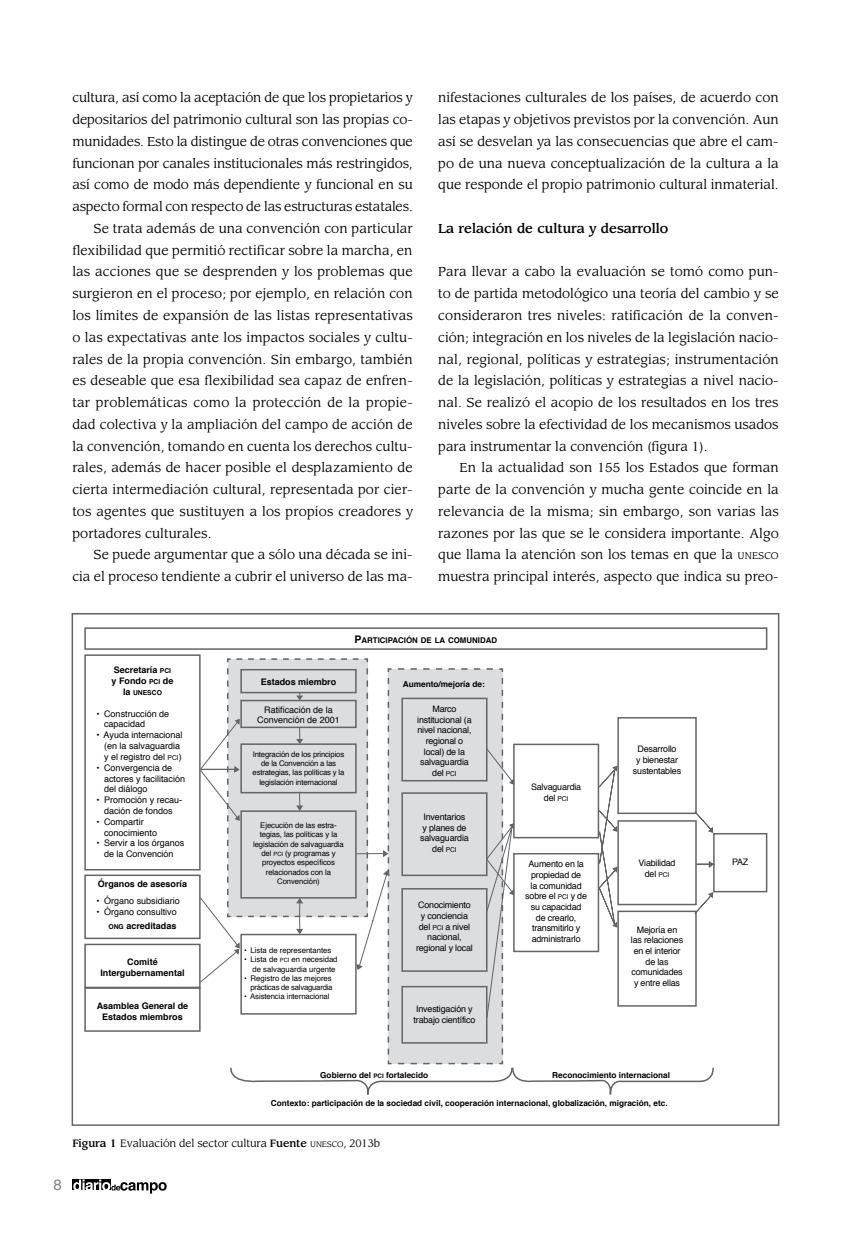
<style>
.page{position:relative;width:851px;height:1255px;background:#fff}
.page>*{position:absolute;margin:0;border:0;box-sizing:border-box;transform-origin:0 0}
.t1{font:15px "Helvetica";color:#808285}
.t2{font:12.75px/21.8px "Leawood";letter-spacing:.005em;color:#000;text-align:justify}
.t3{font:12.75px "Leawood";letter-spacing:-.015em;color:#000}
.t4{font:500 12.75px "Leawood";color:#000}
.t5{font:10.5px "Leawood";letter-spacing:-.01em;color:#000}
.t6{font:9px/10.8px "Helvetica";color:#000}
.t7{font:700 9px/10.8px "Helvetica";color:#000;text-align:center}
.t8{font:8.85px/10.6px "Helvetica";letter-spacing:-.02em;color:#000;text-align:center}
.t9{font:700 8.25px "Helvetica";color:#000}
.t10{font:7.8px/9.3px "Helvetica";letter-spacing:-.01em;color:#000;text-align:center}
.t11{font:7.8px/9.3px "Helvetica";letter-spacing:-.03em;color:#000;text-align:right}
.t12{font:700 7.8px "Helvetica";color:#000}
.t13{font:700 6.75px "Helvetica";color:#000}
.s1{font-size:9.6px}
.s2{font-style:inherit}
.s3{font-size:6.75px}
.s4{font-size:9px}
.s5{font-weight:700;font-size:6.75px}
.s6{font-weight:700}
.s7{font-size:10.5px}
.s8{font-size:5.85px}
.s9{font-size:6.15px}
.s10{font-weight:500}
.s11{font-size:7.8px}
</style>
<div class="page">
<div style="left:72px;top:1179px;width:39px;height:11px;background:#000"></div>
<svg style="left:73px;top:1179px;width:94px;height:14px"></svg>
<div style="left:72px;top:613px;width:707px;height:512px;border:2px solid #636466"></div>
<div style="left:84px;top:627px;width:683px;height:22px;border:2px solid #636466"></div>
<div style="left:84px;top:654px;width:116px;height:216px;border:2px solid #636466"></div>
<div style="left:84px;top:874px;width:116px;height:65px;border:2px solid #636466"></div>
<div style="left:84px;top:943px;width:116px;height:45px;border:2px solid #636466"></div>
<div style="left:84px;top:987px;width:116px;height:44px;border:2px solid #636466"></div>
<div style="left:713px;top:833px;width:54px;height:59px;border:2px solid #636466"></div>
<svg style="left:199px;top:657px;width:515px;height:438px"></svg>
<p class="t2" style="left:72px;top:87px;width:342px">cultura, así como la aceptación de que los propietarios y</p>
<p class="t2" style="left:72px;top:109px;width:342px">depositarios del patrimonio cultural son las propias co-</p>
<p class="t2" style="left:72px;top:131px;width:342px">munidades. Esto la distingue de otras convenciones que</p>
<p class="t2" style="left:72px;top:152px;width:342px">funcionan por canales institucionales más restringidos,</p>
<p class="t2" style="left:72px;top:174px;width:342px">así como de modo más dependiente y funcional en su</p>
<p class="t3" style="left:72px;top:199px;width:342px">aspecto formal con respecto de las estructuras estatales.</p>
<p class="t2" style="left:94px;top:218px;width:320px">Se trata además de una convención con particular</p>
<p class="t2" style="left:72px;top:239px;width:341px">flexibilidad que permitió rectificar sobre la marcha, en</p>
<p class="t2" style="left:72px;top:261px;width:342px">las acciones que se desprenden y los problemas que</p>
<p class="t2" style="left:72px;top:283px;width:342px">surgieron en el proceso; por ejemplo, en relación con</p>
<p class="t2" style="left:72px;top:305px;width:342px">los límites de expansión de las listas representativas</p>
<p class="t2" style="left:72px;top:326px;width:342px">o las expectativas ante los impactos sociales y cultu-</p>
<p class="t2" style="left:72px;top:348px;width:342px">rales de la propia convención. Sin embargo, también</p>
<p class="t2" style="left:72px;top:370px;width:342px">es deseable que esa flexibilidad sea capaz de enfren-</p>
<p class="t2" style="left:72px;top:392px;width:342px">tar problemáticas como la protección de la propie-</p>
<p class="t2" style="left:72px;top:413px;width:342px">dad colectiva y la ampliación del campo de acción de</p>
<p class="t2" style="left:72px;top:435px;width:342px">la convención, tomando en cuenta los derechos cultu-</p>
<p class="t2" style="left:72px;top:457px;width:342px">rales, además de hacer posible el desplazamiento de</p>
<p class="t2" style="left:72px;top:479px;width:342px">cierta intermediación cultural, representada por cier-</p>
<p class="t2" style="left:72px;top:500px;width:342px">tos agentes que sustituyen a los propios creadores y</p>
<p class="t2" style="left:72px;top:522px;width:141px">portadores culturales.</p>
<p class="t2" style="left:94px;top:544px;width:320px">Se puede argumentar que a sólo una década se ini-</p>
<p class="t2" style="left:72px;top:566px;width:342px">cia el proceso tendiente a cubrir el universo de las ma-</p>
<p class="t2" style="left:438px;top:87px;width:342px">nifestaciones culturales de los países, de acuerdo con las etapas y objetivos previstos por la convención. Aun así se desvelan ya las consecuencias que abre el cam&shy;po de una nueva conceptualización de la cultura a la que responde el propio patrimonio cultural inmaterial.</p>
<p class="t4" style="left:438px;top:221px;width:231px">La relación de cultura y desarrollo</p>
<p class="t2" style="left:438px;top:261px;width:342px">Para llevar a cabo la evaluación se tomó como pun&shy;to de partida metodológico una teoría del cambio y se consideraron tres niveles: ratificación de la conven&shy;ción; integración en los niveles de la legislación nacio&shy;nal, regional, políticas y estrategias; instrumentación de la legislación, políticas y estrategias a nivel nacio&shy;nal. Se realizó el acopio de los resultados en los tres niveles sobre la efectividad de los mecanismos usados para instrumentar la convención (figura 1).</p>
<p class="t2" style="left:438px;top:457px;width:342px;text-indent:21px">En la actualidad son 155 los Estados que forman parte de la convención y mucha gente coincide en la relevancia de la misma; sin embargo, son varias las razones por las que se le considera importante. Algo que llama la atención son los temas en que la <span class="s1">UNESCO </span>muestra principal interés, aspecto que indica su preo-</p>
<p class="t7" style="left:112px;top:665px;width:63px;text-align:left"><span class="s2">S</span>ecretaría <span class="s3">PCI </span>y Fondo <span class="s3">PCI</span> de</p>
<p class="t13" style="left:123px;top:687px;width:40px"><span class="s4">la</span> UNESCO</p>
<p class="t6" style="left:104px;top:708px;width:67px;text-indent:-8px">• Construcción de capacidad</p>
<p class="t6" style="left:104px;top:730px;width:80px;text-indent:-8px">• Ayuda internacional (en la salvaguardia y el registro del <span class="s3">PCI</span><span class="s2">)</span></p>
<p class="t6" style="left:104px;top:762px;width:83px;text-indent:-8px">• <span class="s2">C</span>onvergencia de actores y facilitación del diálogo</p>
<p class="t6" style="left:96px;top:794px;width:87px;text-align:center">• Promoción y recau&shy;dación de fondos</p>
<p class="t6" style="left:104px;top:816px;width:55px;text-indent:-8px">• Compartir conocimiento</p>
<p class="t6" style="left:96px;top:838px;width:89px;text-align:center">• Servir a los órganos de la Convención</p>
<p class="t7" style="left:98px;top:878px;width:91px">Órganos de asesoría</p>
<p class="t6" style="left:96px;top:896px;width:85px">• Órgano subsidiario</p>
<p class="t6" style="left:96px;top:905px;width:82px;line-height:13.8px;text-align:right">• Órgano consultivo<br><span class="s5">ONG</span> <span class="s6">acreditadas</span></p>
<p class="t7" style="left:100px;top:956px;width:86px"><span class="s2">C</span>omité<br>Intergubernamental</p>
<p class="t7" style="left:97px;top:1000px;width:93px">Asamblea General de<br>Estados miembros</p>
<p class="t12" style="left:354px;top:633px;width:144px"><span class="s7">P</span>ARTICIPACIÓN DE LA COMUNIDAD</p>
<p class="t7" style="left:261px;top:676px;width:77px">Estados miembro</p>
<p class="t6" style="left:257px;top:704px;width:84px;text-align:center">Ratificación de la<br>Convención de 2001</p>
<p class="t10" style="left:252px;top:749px;width:93px">Integración de los principios de la Convención a las estrategias, las políticas y la legislación internacional</p>
<p class="t10" style="left:253px;top:821px;width:92px">Ejecución de las estra&shy;tegias, las políticas y la legislación de salvaguardia del <span class="s8">PCI</span> (y programas y proyectos específicos relacionados con la<br>Convención)</p>
<p class="t10" style="left:244px;top:945px;width:89px">• Lista de representantes</p>
<p class="t10" style="left:244px;top:955px;width:95px;text-align:right">• Lista de <span class="s8">PCI</span> en necesidad de salvaguardia urgente</p>
<p class="t11" style="left:244px;top:973px;width:90px">• Registro de las mejores prácticas de salvaguardia</p>
<p class="t10" style="left:244px;top:992px;width:87px">• Asistencia internacional</p>
<p class="t9" style="left:402px;top:677px;width:84px">Aumento/mejoría de:</p>
<p class="t8" style="left:417px;top:703px;width:56px">Marco institucional (a nivel nacional, regional o local) de la salvaguardia del <span class="s3">PCI</span></p>
<p class="t8" style="left:420px;top:811px;width:50px">Inventarios<br>y planes de salvaguardia del <span class="s3">PCI</span></p>
<p class="t8" style="left:416px;top:900px;width:58px">Conocimiento y conciencia del <span class="s3">PCI</span> a nivel nacional, regional y local</p>
<p class="t8" style="left:413px;top:1003px;width:63px;text-align:left">Investigación y trabajo científico</p>
<p class="t8" style="left:531px;top:781px;width:52px">Salvaguardia del <span class="s3">PCI</span></p>
<p class="t8" style="left:525px;top:859px;width:63px">Aumento en la propiedad de<br>la comunidad sobre el <span class="s3">PCI</span> y de su capacidad de crearlo, transmitirlo y administrarlo</p>
<p class="t8" style="left:633px;top:744px;width:50px">Desarrollo<br>y bienestar sustentables</p>
<p class="t8" style="left:638px;top:858px;width:38px">Viabilidad del <span class="s3">PCI</span></p>
<p class="t8" style="left:630px;top:924px;width:54px">Mejoría en las relaciones en el interior de las comunidades y entre ellas</p>
<p class="t9" style="left:320px;top:1068px;width:109px">Gobierno del <span class="s9">PCI</span> fortalecido</p>
<p class="t9" style="left:552px;top:1068px;width:119px">Reconocimiento internacional</p>
<p class="t9" style="left:271px;top:1095px;width:398px">Contexto: participación de la sociedad civil, cooperación internacional, globalización, migración, etc.</p>
<p class="t5" style="left:72px;top:1136px;width:309px"><span class="s10">Figura 1</span> Evaluación del sector cultura <span class="s10">Fuente</span> <span class="s11">UNESCO</span><span class="s2">, 2013</span>b</p>
<p class="t1" style="left:53px;top:1173px;width:10px">8</p>
<p class="t8" style="left:732px;top:857px;width:18px">PAZ</p>
</div>
